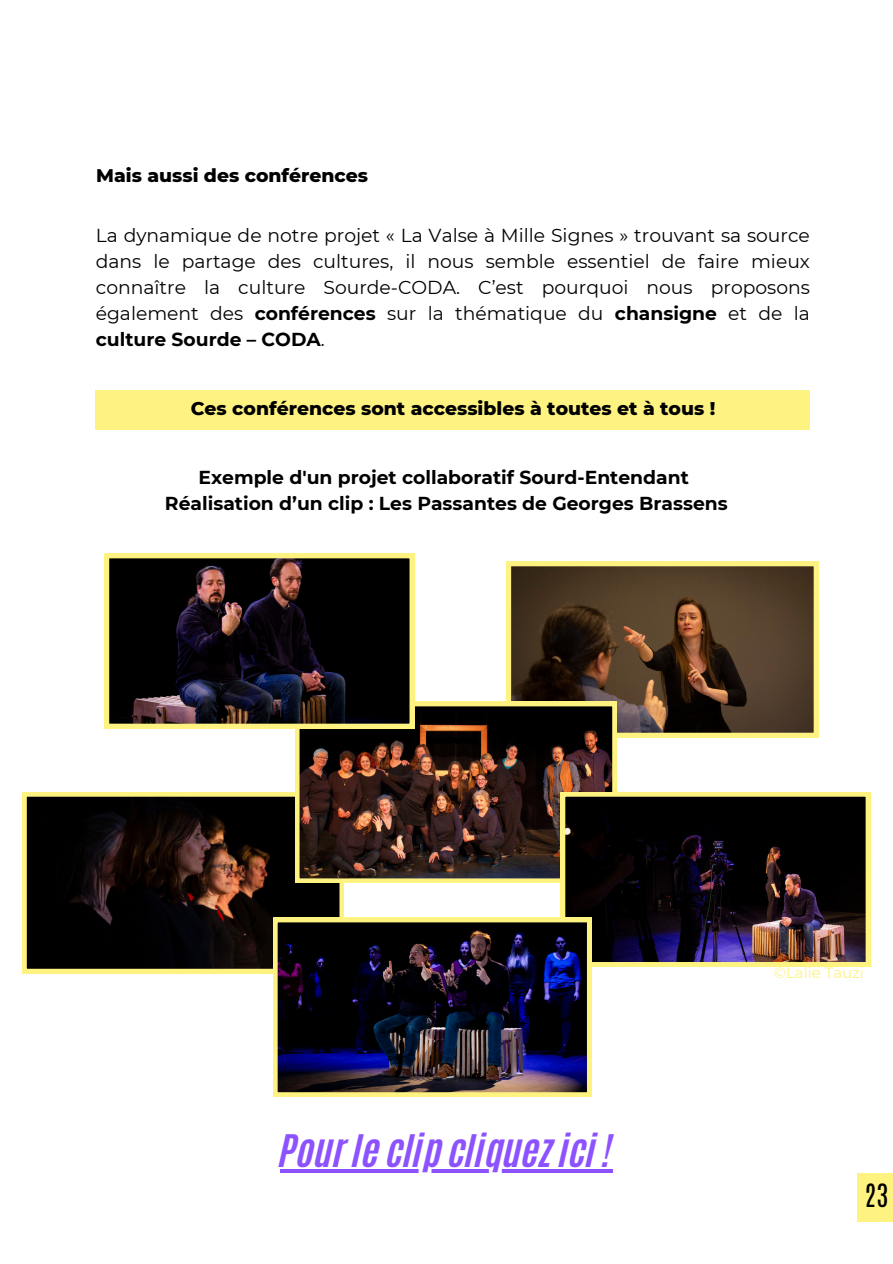
<style>
.page{position:relative;width:893px;height:1264px;background:#fff}
.page>*{position:absolute;margin:0;border:0;box-sizing:border-box;transform-origin:0 0}
.t1{font:37.5px "CA Generated";color:#8c52ff}
.t2{font:27px "Antonio";color:#000}
.t3{font:18.75px/25.8px "Montserrat";color:#000;text-align:justify}
.t4{font:700 18.75px "Montserrat";color:#000}
.t5{font:800 18.75px "Montserrat";color:#000}
.t6{font:15px "Montserrat";color:#fef381}
.s1{font-weight:700}
</style>
<div class="page">
<svg style="left:22px;top:792px;width:322px;height:181px;background:#231a11"></svg>
<svg style="left:506px;top:562px;width:312px;height:175px;background:#59452b"></svg>
<img style="left:295px;top:702px;width:321px;height:180px">
<img style="left:105px;top:554px;width:309px;height:174px">
<img style="left:560px;top:792px;width:310px;height:174px">
<img style="left:273px;top:917px;width:318px;height:179px">
<div style="left:96px;top:390px;width:714px;height:39px;background:#fef381"></div>
<svg style="left:280px;top:1169px;width:332px;height:3px"></svg>
<div style="left:856px;top:1173px;width:36px;height:48px;background:#fef381"></div>
<p class="t5" style="left:96px;top:164px;width:273px">Mais aussi des conférences</p>
<p class="t3" style="left:96px;top:223px;width:715px">La dynamique de notre projet « La Valse à Mille Signes » trouvant sa source dans le partage des cultures, il nous semble essentiel de faire mieux connaître la culture Sourde-CODA. C’est pourquoi nous proposons également des <span class="s1">conférences</span> sur la thématique du <span class="s1">chansigne</span> et de la <span class="s1">culture Sourde – CODA</span>.</p>
<p class="t5" style="left:191px;top:396px;width:526px">Ces conférences sont accessibles à toutes et à tous !</p>
<p class="t4" style="left:198px;top:465px;width:492px">Exemple d'un projet collaboratif Sourd-Entendant</p>
<p class="t4" style="left:165px;top:491px;width:564px">Réalisation d’un clip : Les Passantes de Georges Brassens</p>
<p class="t1" style="left:280px;top:1123px;width:334px">Pour le clip cliquez ici !</p>
<p class="t6" style="left:773px;top:963px;width:92px">©Lalie Tauzi</p>
<p class="t2" style="left:864px;top:1175px;width:25px">23</p>
</div>
